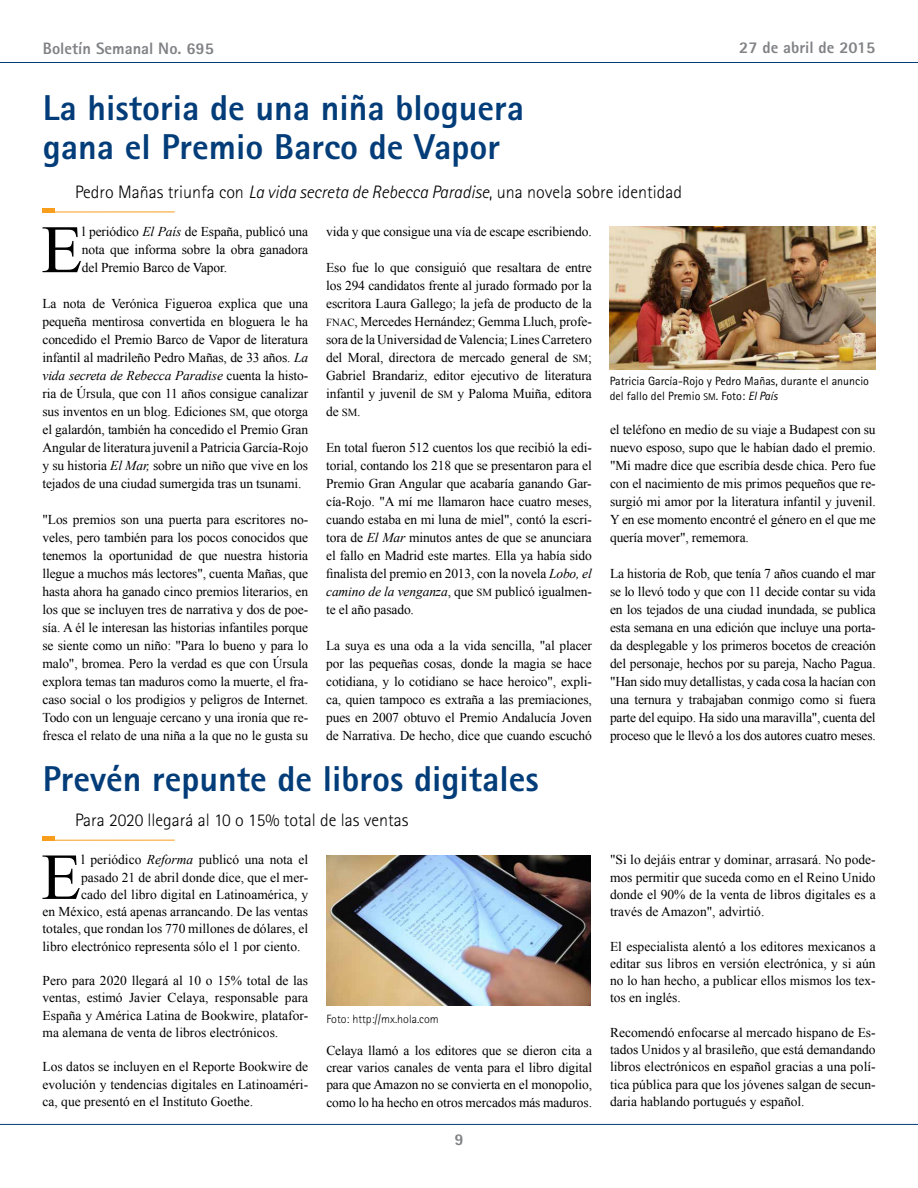
<style>
.page{position:relative;width:918px;height:1188px;background:#fff}
.page>*{position:absolute;margin:0;border:0;box-sizing:border-box;transform-origin:0 0}
.t1{font:67.8px "Times New Roman";color:#000}
.t2{font:65.55px "Times New Roman";color:#000}
.t3{font:800 36px/39px "Rotis Sans Serif";color:#033d79}
.t4{font:300 18px "Rotis Sans Serif";color:#000}
.t5{font:800 16.5px "Rotis Sans Serif";color:#808285}
.t6{font:13.5px/18px "Times New Roman";letter-spacing:-.01em;color:#000;text-align:justify}
.t7{font:12px/15px "Rotis Sans Serif";color:#000}
.t8{font:300 12px "Rotis Sans Serif";color:#000}
.s1{font-style:italic}
.s2{font-family:"Times New Roman PSMT SC800";font-size:10.8px}
.s3{font-family:"Rotis Sans Serif SC800";font-size:9.6px}
</style>
<div class="page">
<hr style="left:0;top:62px;width:918px;height:1px;background:#033d79">
<hr style="left:0;top:1124px;width:918px;height:1px;background:#033d79">
<hr style="left:43px;top:840px;width:132px;height:1px;background:#f99d1c">
<hr style="left:43px;top:837px;width:12px;height:4px;background:#f99d1c">
<img style="left:326px;top:855px;width:265px;height:151px">
<hr style="left:43px;top:212px;width:132px;height:1px;background:#f99d1c">
<hr style="left:43px;top:208px;width:12px;height:4px;background:#f99d1c">
<img style="left:610px;top:227px;width:266px;height:142px">
<p class="t5" style="left:43px;top:38px;width:173px">Boletín Semanal No. 695</p>
<p class="t5" style="left:739px;top:37px;width:138px">27 de abril de 2015</p>
<h3 class="t3" style="left:43px;top:88px;width:483px">La historia de una niña bloguera gana el Premio Barco de Vapor</h3>
<h3 class="t4" style="left:75px;top:182px;width:609px">Pedro Mañas triunfa con <span class="s1">La vida secreta de Rebecca Paradise</span>, una novela sobre identidad</h3>
<p class="t6" style="left:326px;top:222px;width:267px">vida y que consigue una vía de escape escribiendo.</p>
<p class="t6" style="left:326px;top:258px;width:267px">Eso fue lo que consiguió que resaltara de entre los 294 candidatos frente al jurado formado por la escritora Laura Gallego; la jefa de producto de la <span class="s2">FNAC</span>, Mercedes Hernández; Gemma Lluch, profe&shy;sora de la Universidad de Valencia; Lines Carretero del Moral, directora de mercado general de <span class="s2">SM</span>; Gabriel Brandariz, editor ejecutivo de literatura infantil y juvenil de <span class="s2">SM</span> y Paloma Muiña, editora de <span class="s2">SM</span>.</p>
<p class="t6" style="left:326px;top:438px;width:267px">En total fueron 512 cuentos los que recibió la edi&shy;torial, contando los 218 que se presentaron para el Premio Gran Angular que acabaría ganando Gar&shy;cía-Rojo. "A mí me llamaron hace cuatro meses, cuando estaba en mi luna de miel", contó la escri&shy;tora de <span class="s1">El Mar</span> minutos antes de que se anunciara el fallo en Madrid este martes. Ella ya había sido finalista del premio en 2013, con la novela <span class="s1">Lobo, el camino de la venganza</span>, que <span class="s2">SM</span> publicó igualmen&shy;te el año pasado.</p>
<p class="t6" style="left:326px;top:636px;width:267px">La suya es una oda a la vida sencilla, "al placer por las pequeñas cosas, donde la magia se hace cotidiana, y lo cotidiano se hace heroico", expli&shy;ca, quien tampoco es extraña a las premiaciones, pues en 2007 obtuvo el Premio Andalucía Joven de Narrativa. De hecho, dice que cuando escuchó</p>
<h1 class="t1" style="left:41px;top:204px;width:43px">E</h1>
<p class="t6" style="left:82px;top:222px;width:228px">l periódico <span class="s1">El País</span> de España, publicó una nota que informa sobre la obra ganadora del Premio Barco de Vapor.</p>
<p class="t6" style="left:43px;top:294px;width:267px">La nota de Verónica Figueroa explica que una pequeña mentirosa convertida en bloguera le ha concedido el Premio Barco de Vapor de literatura infantil al madrileño Pedro Mañas, de 33 años. <span class="s1">La vida secreta de Rebecca Paradise</span> cuenta la histo&shy;ria de Úrsula, que con 11 años consigue canalizar sus inventos en un blog. Ediciones <span class="s2">SM</span>, que otorga el galardón, también ha concedido el Premio Gran Angular de literatura juvenil a Patricia García-Rojo y su historia <span class="s1">El Mar,</span> sobre un niño que vive en los tejados de una ciudad sumergida tras un tsunami.</p>
<p class="t6" style="left:43px;top:510px;width:267px">"Los premios son una puerta para escritores no&shy;veles, pero también para los pocos conocidos que tenemos la oportunidad de que nuestra historia llegue a muchos más lectores", cuenta Mañas, que hasta ahora ha ganado cinco premios literarios, en los que se incluyen tres de narrativa y dos de poe&shy;sía. A él le interesan las historias infantiles porque se siente como un niño: "Para lo bueno y para lo malo", bromea. Pero la verdad es que con Úrsula explora temas tan maduros como la muerte, el fra&shy;caso social o los prodigios y peligros de Internet.<br>Todo con un lenguaje cercano y una ironía que re&shy;fresca el relato de una niña a la que no le gusta su</p>
<p class="t7" style="left:610px;top:373px;width:261px">Patricia García-Rojo y Pedro Mañas, durante el anuncio del fallo del Premio <span class="s3">sm</span>. Foto: <span class="s1">El País</span></p>
<p class="t6" style="left:610px;top:420px;width:267px">el teléfono en medio de su viaje a Budapest con su nuevo esposo, supo que le habían dado el premio. "Mi madre dice que escribía desde chica. Pero fue con el nacimiento de mis primos pequeños que re&shy;surgió mi amor por la literatura infantil y juvenil.<br>Y en ese momento encontré el género en el que me quería mover", rememora.</p>
<p class="t6" style="left:610px;top:564px;width:267px">La historia de Rob, que tenía 7 años cuando el mar se lo llevó todo y que con 11 decide contar su vida en los tejados de una ciudad inundada, se publica esta semana en una edición que incluye una porta&shy;da desplegable y los primeros bocetos de creación del personaje, hechos por su pareja, Nacho Pagua. "Han sido muy detallistas, y cada cosa la hacían con una ternura y trabajaban conmigo como si fuera parte del equipo. Ha sido una maravilla", cuenta del proceso que le llevó a los dos autores cuatro meses.</p>
<h3 class="t3" style="left:43px;top:759px;width:497px">Prevén repunte de libros digitales</h3>
<h3 class="t4" style="left:75px;top:810px;width:335px">Para 2020 llegará al 10 o 15% total de las ventas</h3>
<h2 class="t2" style="left:41px;top:833px;width:42px">E</h2>
<p class="t6" style="left:81px;top:851px;width:228px">l periódico <span class="s1">Reforma</span> publicó una nota el</p>
<p class="t6" style="left:81px;top:868px;width:228px">pasado 21 de abril donde dice, que el mer-</p>
<p class="t6" style="left:81px;top:885px;width:228px">cado del libro digital en Latinoamérica, y</p>
<p class="t6" style="left:43px;top:902px;width:267px">en México, está apenas arrancando. De las ventas</p>
<p class="t6" style="left:43px;top:920px;width:267px">totales, que rondan los 770 millones de dólares, el</p>
<p class="t6" style="left:43px;top:937px;width:259px">libro electrónico representa sólo el 1 por ciento.</p>
<p class="t6" style="left:43px;top:972px;width:267px;line-height:17.2px">Pero para 2020 llegará al 10 o 15% total de las ventas, estimó Javier Celaya, responsable para España y América Latina de Bookwire, platafor&shy;ma alemana de venta de libros electrónicos.</p>
<p class="t6" style="left:43px;top:1058px;width:267px;line-height:17.2px">Los datos se incluyen en el Reporte Bookwire de evolución y tendencias digitales en Latinoaméri&shy;ca, que presentó en el Instituto Goethe.</p>
<p class="t8" style="left:326px;top:1012px;width:114px">Foto: http://mx.hola.com</p>
<p class="t6" style="left:326px;top:1042px;width:267px;line-height:17.2px">Celaya llamó a los editores que se dieron cita a crear varios canales de venta para el libro digital para que Amazon no se convierta en el monopolio, como lo ha hecho en otros mercados más maduros.</p>
<p class="t5" style="left:455px;top:1129px;width:11px">9</p>
<p class="t6" style="left:610px;top:851px;width:267px;line-height:17.2px">"Si lo dejáis entrar y dominar, arrasará. No pode&shy;mos permitir que suceda como en el Reino Unido donde el 90% de la venta de libros digitales es a través de Amazon", advirtió.</p>
<p class="t6" style="left:610px;top:937px;width:267px;line-height:17.2px">El especialista alentó a los editores mexicanos a editar sus libros en versión electrónica, y si aún no lo han hecho, a publicar ellos mismos los tex&shy;tos en inglés.</p>
<p class="t6" style="left:610px;top:1024px;width:267px;line-height:17.2px">Recomendó enfocarse al mercado hispano de Es&shy;tados Unidos y al brasileño, que está demandando libros electrónicos en español gracias a una polí&shy;tica pública para que los jóvenes salgan de secun&shy;daria hablando portugués y español.</p>
</div>
